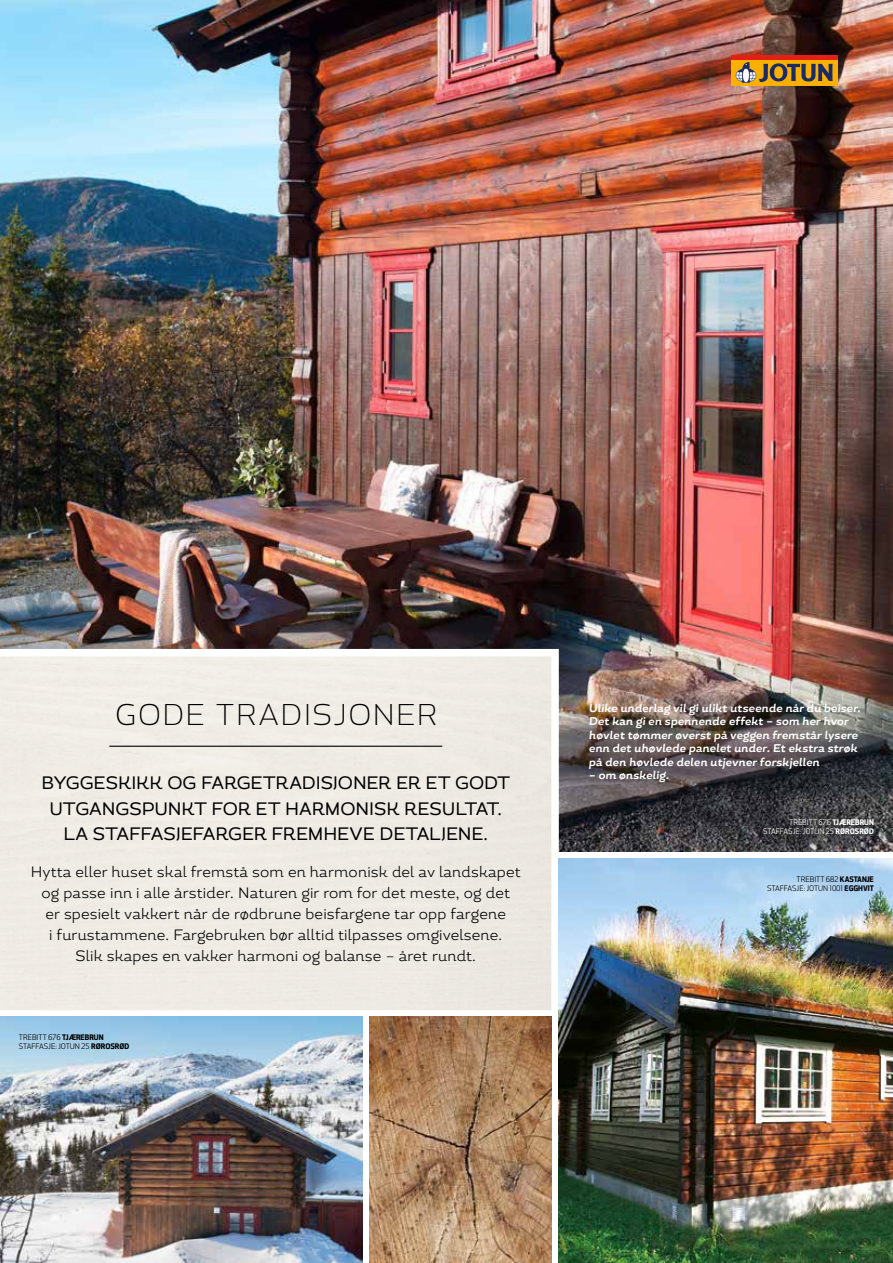
<style>
.page{position:relative;width:893px;height:1263px;background:#fff}
.page>*{position:absolute;margin:0;border:0;box-sizing:border-box;transform-origin:0 0}
.t1{font:42px "Apex Sans Light C";letter-spacing:-.005em;color:#000}
.t2{font:18px/25.5px "Magallanes Essential";letter-spacing:-.005em;color:#000;text-align:center}
.t3{font:300 15px/21px "Magallanes Essential";letter-spacing:.01em;color:#000;text-align:center}
.t4{font:italic 700 11.25px/13.5px "Magallanes Essential";letter-spacing:.01em;color:#fff}
.t5{font:7.5px/9px "Apex New";color:#000}
.t6{font:7.5px/9px "Apex New";color:#fff;text-align:right}
.s1{font-weight:700}
</style>
<div class="page">
<img style="left:0;top:0;width:893px;height:851px">
<div style="left:731px;top:60px;width:107px;height:26px;background:#f9b000"></div>
<div style="left:731px;top:55px;width:107px;height:5px;background:#e41f13"></div>
<svg style="left:736px;top:62px;width:96px;height:21px"></svg>
<div style="left:0;top:649px;width:559px;height:369px;background:#efebe4"></div>
<img style="left:0;top:1016px;width:362px;height:247px">
<img style="left:369px;top:1016px;width:182px;height:247px">
<img style="left:559px;top:859px;width:334px;height:404px">
<hr style="left:109px;top:746px;width:333px;height:1px;background:#000">
<h1 class="t1" style="left:114px;top:682px;width:325px">gode tradisjoner</h1>
<p class="t4" style="left:589px;top:701px;width:273px">Ulike underlag vil gi ulikt utseende når du beiser.<br>Det kan gi en spennende effekt – som her hvor høvlet tømmer øverst på veggen fremstår lysere enn det uhøvlede panelet under. Et ekstra strøk på den høvlede delen utjevner forskjellen</p>
<p class="t4" style="left:589px;top:769px;width:82px">– om ønskelig.</p>
<p class="t2" style="left:41px;top:770px;width:470px">BYGGESKIKK OG FARGETRADISJONER ER ET GODT<br>UTGANGSPUNKT FOR ET HARMONISK RESULTAT.<br>LA STAFFASJEFARGER FREMHEVE DETALJENE.</p>
<p class="t3" style="left:31px;top:861px;width:491px">Hytta eller huset skal fremstå som en harmonisk del av landskapet og passe inn i alle årstider. Naturen gir rom for det meste, og det<br>er spesielt vakkert når de rødbrune beisfargene tar opp fargene<br>i furustammene. Fargebruken bør alltid tilpasses omgivelsene.<br>Slik skapes en vakker harmoni og balanse – året rundt.</p>
<p class="t6" style="left:763px;top:817px;width:112px">TREBITT 676 <span class="s1">TJÆREBRUN<br></span>STAFFASJE: JOTUN 25 <span class="s1">RØROSRØD</span></p>
<p class="t5" style="left:767px;top:874px;width:108px;text-align:right">TREBITT 682 <span class="s1">KASTANJE<br></span>STAFFASJE: JOTUN 1001 <span class="s1">EGGHVIT</span></p>
<p class="t5" style="left:19px;top:1032px;width:112px">TREBITT 676 <span class="s1">TJÆREBRUN<br></span>STAFFASJE: JOTUN 25 <span class="s1">RØROSRØD</span></p>
</div>
